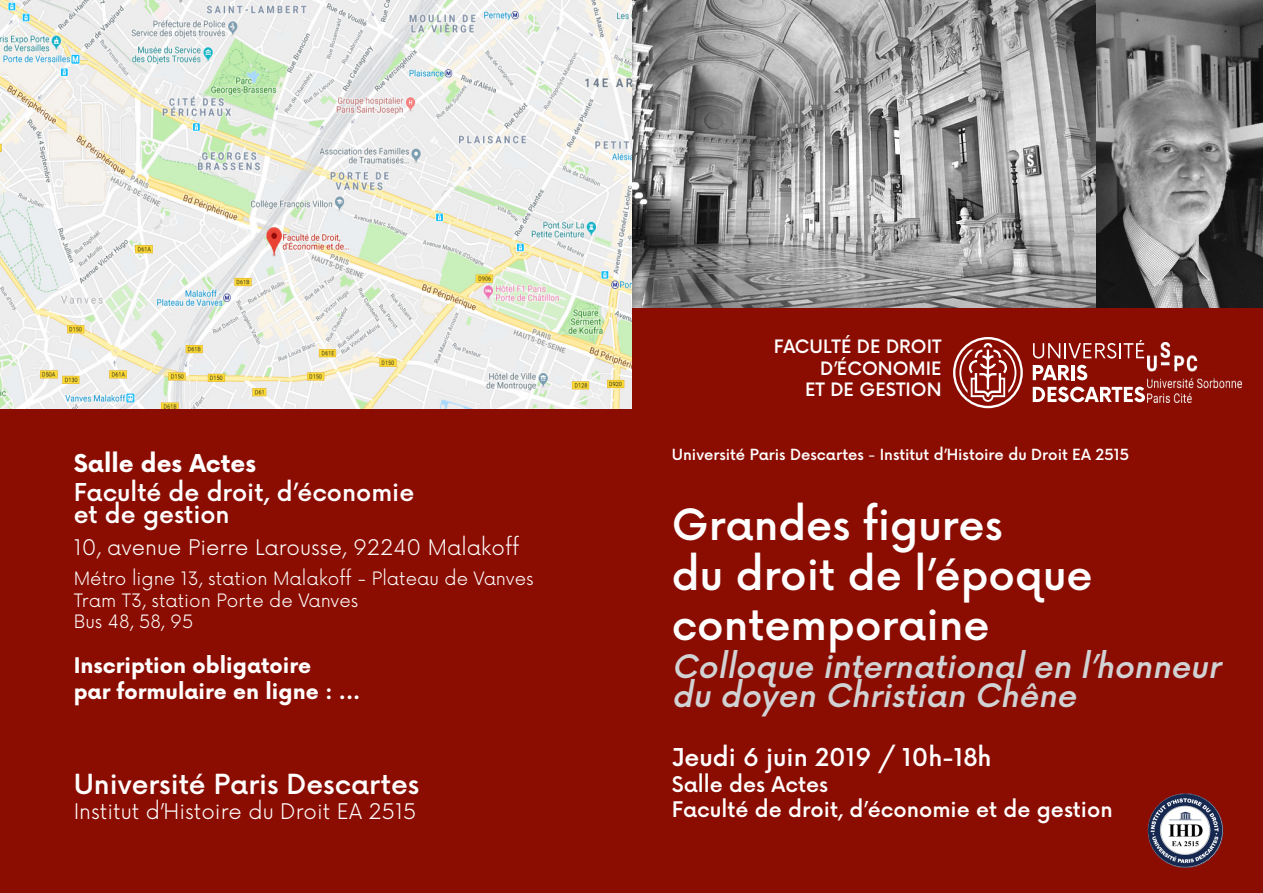
<style>
.page{position:relative;width:1263px;height:893px;background:#fff}
.page>*{position:absolute;margin:0;border:0;box-sizing:border-box;transform-origin:0 0}
.t1{font:500 42px/50.4px "Now";color:#fff}
.t2{font:italic 500 31.5px/28.8px "Now";color:#d1d2d4}
.t3{font:500 27px "Now";color:#fff}
.t4{font:500 24px "Now";color:#fff}
.t5{font:700 24px "Now";color:#fff}
.t6{font:300 21px "Now";color:#fff}
.t7{font:500 21px "Now";color:#fff}
.t8{font:700 21px "Now";color:#fff}
.t9{font:300 18px "Now";color:#fff}
.t10{font:500 18px "Now";color:#fff}
.t11{font:500 15px "Now";color:#fff}
.s1{font-weight:400}
</style>
<div class="page">
<div style="left:625px;top:303px;width:638px;height:590px;background:#8b0d02"></div>
<div style="left:0;top:404px;width:631px;height:489px;background:#8b0d02"></div>
<img style="left:631px;top:0;width:465px;height:308px">
<img style="left:1096px;top:0;width:167px;height:308px">
<svg style="left:1033px;top:365px;width:37px;height:15px"></svg>
<hr style="left:1071px;top:365px;width:3px;height:15px;background:#fff">
<svg style="left:1076px;top:365px;width:11px;height:15px"></svg>
<svg style="left:1033px;top:387px;width:112px;height:15px"></svg>
<svg style="left:953px;top:337px;width:70px;height:71px"></svg>
<svg style="left:1033px;top:340px;width:111px;height:18px"></svg>
<img style="left:1148px;top:343px;width:93px;height:59px">
<img style="left:1148px;top:793px;width:75px;height:75px">
<img style="left:0;top:0;width:631px;height:408px">
<p class="t5" style="left:74px;top:445px;width:184px">Salle des Actes</p>
<p class="t4" style="left:74px;top:473px;width:342px">Faculté de droit, d’économie</p>
<p class="t4" style="left:74px;top:496px;width:157px">et de gestion</p>
<p class="t6" style="left:74px;top:530px;width:447px">10, avenue Pierre Larousse, 92240 Malakoff</p>
<p class="t9" style="left:74px;top:564px;width:461px">Métro ligne 13, station Malakoff - Plateau de Vanves</p>
<p class="t9" style="left:74px;top:586px;width:286px">Tram T3, station Porte de Vanves</p>
<p class="t9" style="left:74px;top:607px;width:121px">Bus 48, 58, 95</p>
<p class="t8" style="left:74px;top:650px;width:239px">Inscription obligatoire</p>
<p class="t8" style="left:74px;top:675px;width:288px">par formulaire en ligne : ...</p>
<p class="t3" style="left:74px;top:763px;width:347px">Université Paris Descartes</p>
<p class="t6" style="left:74px;top:795px;width:344px">Institut d’Histoire du Droit EA 2515</p>
<p class="t10" style="left:774px;top:332px;width:169px">FACULTÉ DE DROIT</p>
<p class="t10" style="left:820px;top:354px;width:123px">D’ÉCONOMIE</p>
<p class="t10" style="left:805px;top:376px;width:138px">ET DE GESTION</p>
<p class="t11" style="left:672px;top:443px;width:459px">Université Paris Descartes <span class="s1">-</span> Institut d’Histoire du Droit EA 2515</p>
<p class="t1" style="left:672px;top:497px;width:332px">Grandes figures</p>
<p class="t1" style="left:672px;top:547px;width:422px">du droit de l’époque contemporaine</p>
<p class="t2" style="left:672px;top:650px;width:558px">Colloque internationalen l’honneur du doyen Christian Chêne</p>
<p class="t4" style="left:672px;top:739px;width:321px">Jeudi 6 juin 2019 / 10h-18h</p>
<p class="t7" style="left:672px;top:768px;width:158px">Salle des Actes</p>
<p class="t7" style="left:672px;top:793px;width:442px">Faculté de droit, d’économie et de gestion</p>
</div>
